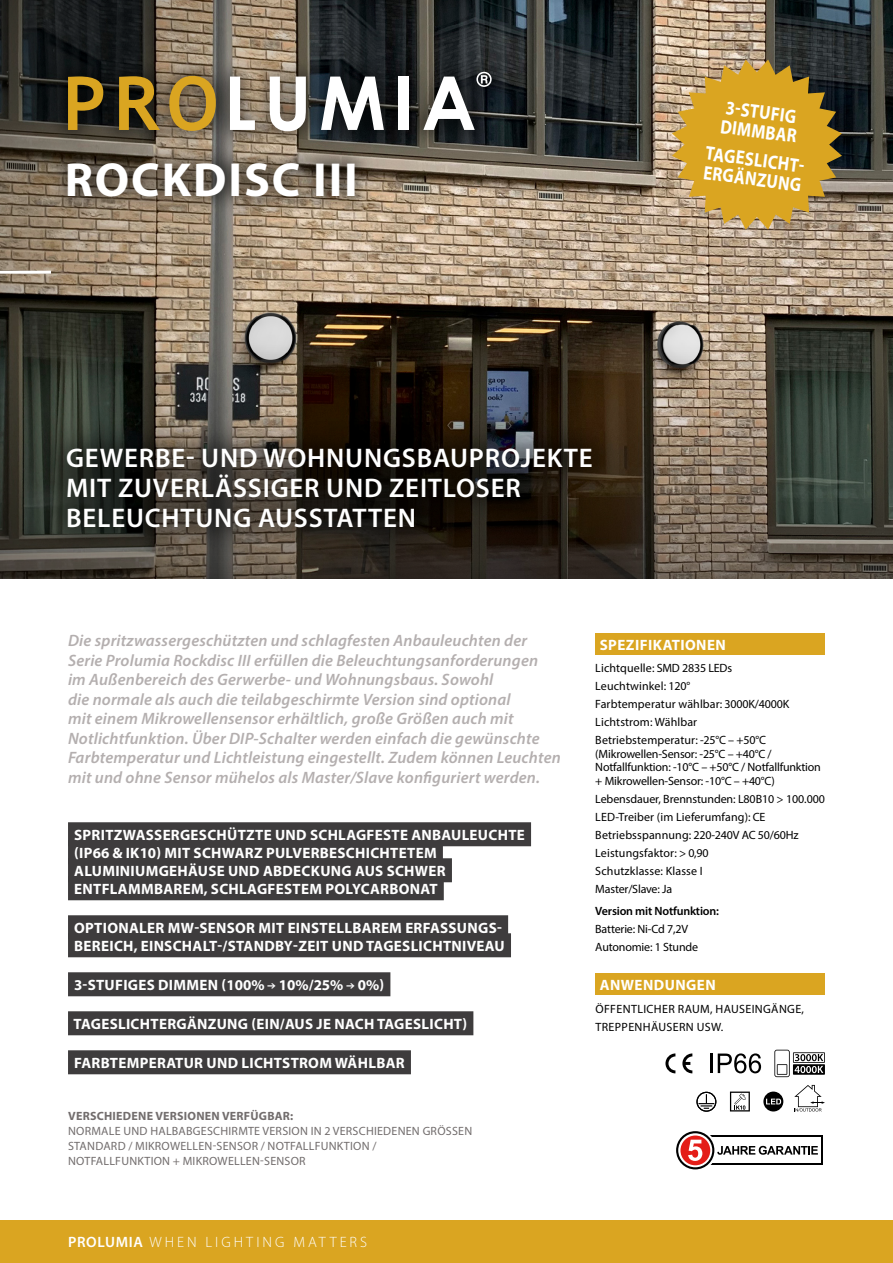
<style>
.page{position:relative;width:893px;height:1263px;background:#fff}
.page>*{position:absolute;margin:0;border:0;box-sizing:border-box;transform-origin:0 0}
.t1{font:700 48px "Myriad Pro";letter-spacing:.04em;color:#fff}
.t2{font:600 27px/30px "Myriad Pro";letter-spacing:.03em;color:#fff}
.t3{font:700 19.5px/19.5px "Myriad Pro";color:#fff;scale:.85 1}
.t4{font:italic 600 16.5px/19.5px "Myriad Pro";letter-spacing:.01em;color:#b4afaf}
.t5{font:700 15px/18px "Myriad Pro";letter-spacing:.02em;color:#fff}
.t6{font:300 15px "Myriad Pro";letter-spacing:.2em;color:#fff}
.t7{font:12px/18px "Myriad Pro";color:#000}
.t8{font:12px/15px "Myriad Pro";letter-spacing:.02em;color:#726d6d}
.t9{font:12px/18px "Myriad Pro";letter-spacing:.03em;color:#000}
.t10{font:700 12px "Myriad Pro";letter-spacing:.02em;color:#726d6d}
.t11{font:600 12px "Myriad Pro";letter-spacing:-.015em;color:#000}
.s1{font-family:"Consolas"}
.s2{font-weight:600}
</style>
<div class="page">
<div style="left:0;top:1220px;width:893px;height:43px;background:#daa521"></div>
<svg style="left:0;top:0;width:893px;height:578px;background:#655c4f"></svg>
<hr style="left:0;top:271px;width:51px;height:3px;background:#fff">
<div style="left:595px;top:634px;width:230px;height:21px;background:#daa521"></div>
<div style="left:595px;top:974px;width:230px;height:21px;background:#daa521"></div>
<div style="left:68px;top:822px;width:463px;height:24px;background:#3e3c3d"></div>
<div style="left:68px;top:840px;width:375px;height:24px;background:#3e3c3d"></div>
<div style="left:68px;top:858px;width:384px;height:24px;background:#3e3c3d"></div>
<div style="left:68px;top:876px;width:376px;height:24px;background:#3e3c3d"></div>
<div style="left:68px;top:915px;width:440px;height:24px;background:#3e3c3d"></div>
<div style="left:68px;top:933px;width:443px;height:24px;background:#3e3c3d"></div>
<div style="left:68px;top:972px;width:322px;height:24px;background:#3e3c3d"></div>
<div style="left:68px;top:1011px;width:405px;height:24px;background:#3e3c3d"></div>
<div style="left:68px;top:1050px;width:343px;height:24px;background:#3e3c3d"></div>
<div style="left:38px;top:419px;width:583px;height:139px;background:#000;opacity:.5"></div>
<div style="left:48px;top:143px;width:326px;height:72px;background:#000;opacity:.5"></div>
<svg style="left:672px;top:60px;width:170px;height:170px;background:#bf9739"></svg>
<svg style="left:794px;top:1085px;width:31px;height:26px"></svg>
<svg style="left:763px;top:1091px;width:20px;height:20px"></svg>
<svg style="left:766px;top:1099px;width:15px;height:5px"></svg>
<svg style="left:698px;top:1094px;width:16px;height:15px"></svg>
<div style="left:696px;top:1092px;width:20px;height:20px;border:1px solid #000;border-radius:50%"></div>
<svg style="left:730px;top:1091px;width:20px;height:20px"></svg>
<div style="left:695px;top:1135px;width:128px;height:30px;background:#000"></div>
<div style="left:697px;top:1137px;width:124px;height:26px;background:#fff"></div>
<svg style="left:674px;top:1129px;width:42px;height:42px"></svg>
<svg style="left:676px;top:1131px;width:38px;height:38px"></svg>
<svg style="left:678px;top:1133px;width:34px;height:34px"></svg>
<div style="left:680px;top:1135px;width:30px;height:30px;background:#e41d18;border-radius:50%"></div>
<svg style="left:688px;top:1140px;width:14px;height:21px"></svg>
<svg style="left:717px;top:1146px;width:101px;height:9px"></svg>
<svg style="left:774px;top:1050px;width:51px;height:27px"></svg>
<svg style="left:665px;top:1053px;width:10px;height:20px"></svg>
<svg style="left:682px;top:1053px;width:10px;height:20px"></svg>
<hr style="left:711px;top:1053px;width:2px;height:20px;background:#000">
<svg style="left:718px;top:1053px;width:43px;height:20px"></svg>
<div style="left:48px;top:52px;width:463px;height:99px;background:#000;opacity:.5"></div>
<svg style="left:230px;top:77px;width:25px;height:53px"></svg>
<svg style="left:270px;top:77px;width:36px;height:54px"></svg>
<svg style="left:321px;top:77px;width:63px;height:53px"></svg>
<div style="left:399px;top:77px;width:10px;height:53px;background:#fff"></div>
<svg style="left:423px;top:72px;width:69px;height:58px"></svg>
<svg style="left:68px;top:76px;width:35px;height:54px;background:#7d621b"></svg>
<svg style="left:119px;top:76px;width:41px;height:54px;background:#8b6c20"></svg>
<svg style="left:169px;top:76px;width:47px;height:55px;background:#a28139"></svg>
<h1 class="t1" style="left:65px;top:148px;width:295px">ROCKDISC III</h1>
<h2 class="t2" style="left:66px;top:442px;width:528px">GEWERBE- UND WOHNUNGSBAUPROJEKTE<br>MIT ZUVERLÄSSIGER UND ZEITLOSER<br>BELEUCHTUNG AUSSTATTEN</h2>
<p class="t3" style="left:724px;top:97px;width:92px;rotate:7deg">3-STUFIG<br>DIMMBAR</p>
<p class="t3" style="left:707px;top:143px;width:124px;rotate:7deg">TAGESLICHT-<br>ERGÄNZUNG</p>
<p class="t4" style="left:68px;top:630px;width:494px">Die spritzwassergeschützten und schlagfesten Anbauleuchten der Serie Prolumia Rockdisc III erfüllen die Beleuchtungsanforderungen<br>im Außenbereich des Gerwerbe- und Wohnungsbaus. Sowohl<br>die normale als auch die teilabgeschirmte Version sind optional<br>mit einem Mikrowellensensor erhältlich, große Größen auch mit Notlichtfunktion. Über DIP-Schalter werden einfach die gewünschte Farbtemperatur und Lichtleistung eingestellt. Zudem können Leuchten mit und ohne Sensor mühelos als Master/Slave konfiguriert werden.</p>
<p class="t5" style="left:74px;top:825px;width:452px">SPRITZWASSERGESCHÜTZTE UND SCHLAGFESTE ANBAULEUCHTE (IP66 &amp; IK10) MIT SCHWARZ PULVERBESCHICHTETEM ALUMINIUMGEHÄUSE UND ABDECKUNG AUS SCHWER ENTFLAMMBAREM, SCHLAGFESTEM POLYCARBONAT</p>
<p class="t5" style="left:74px;top:918px;width:432px">OPTIONALER MW-SENSOR MIT EINSTELLBAREM ERFASSUNGS-<br>BEREICH, EINSCHALT-/STANDBY-ZEIT UND TAGESLICHTNIVEAU</p>
<p class="t5" style="left:74px;top:975px;width:312px">3-STUFIGES DIMMEN (100% <span class="s1">→</span> 10%/25% <span class="s1">→</span> 0%)</p>
<p class="t5" style="left:74px;top:1014px;width:395px">TAGESLICHTERGÄNZUNG (EIN/AUS JE NACH TAGESLICHT)</p>
<p class="t5" style="left:74px;top:1053px;width:332px">FARBTEMPERATUR UND LICHTSTROM WÄHLBAR</p>
<p class="t10" style="left:68px;top:1108px;width:227px">VERSCHIEDENE VERSIONEN VERFÜGBAR:</p>
<p class="t8" style="left:68px;top:1123px;width:406px">NORMALE UND HALBABGESCHIRMTE VERSION IN 2 VERSCHIEDENEN GRÖSSEN<br>STANDARD / MIKROWELLEN-SENSOR / NOTFALLFUNKTION /<br>NOTFALLFUNKTION + MIKROWELLEN-SENSOR</p>
<p class="t6" style="left:68px;top:1233px;width:301px"><span class="s2">PROLUMIA</span> WHEN LIGHTING MATTERS</p>
<p class="t5" style="left:600px;top:635px;width:128px">SPEZIFIKATIONEN</p>
<p class="t7" style="left:595px;top:659px;width:195px">Lichtquelle: SMD 2835 LEDs<br>Leuchtwinkel: 120°<br>Farbtemperatur wählbar: 3000K/4000K<br>Lichtstrom: Wählbar<br>Betriebstemperatur: -25°C – +50°C</p>
<p class="t7" style="left:595px;top:747px;width:227px;line-height:13.5px">(Mikrowellen-Sensor: -25°C – +40°C /<br>Notfallfunktion: -10°C – +50°C / Notfallfunktion + Mikrowellen-Sensor: -10°C – +40°C)</p>
<p class="t7" style="left:595px;top:790px;width:231px">Lebensdauer, Brennstunden: L80B10 &gt; 100.000<br>LED-Treiber (im Lieferumfang): CE<br>Betriebsspannung: 220-240V AC 50/60Hz<br>Leistungsfaktor: &gt; 0,90<br>Schutzklasse: Klasse I<br>Master/Slave: Ja</p>
<p class="t11" style="left:595px;top:904px;width:125px">Version mit Notfunktion:</p>
<p class="t7" style="left:595px;top:920px;width:104px">Batterie: Ni-Cd 7,2V<br>Autonomie: 1 Stunde</p>
<p class="t5" style="left:600px;top:975px;width:117px">ANWENDUNGEN</p>
<p class="t9" style="left:595px;top:999px;width:210px">ÖFFENTLICHER RAUM, HAUSEINGÄNGE,<br>TREPPENHÄUSERN USW.</p>
</div>
